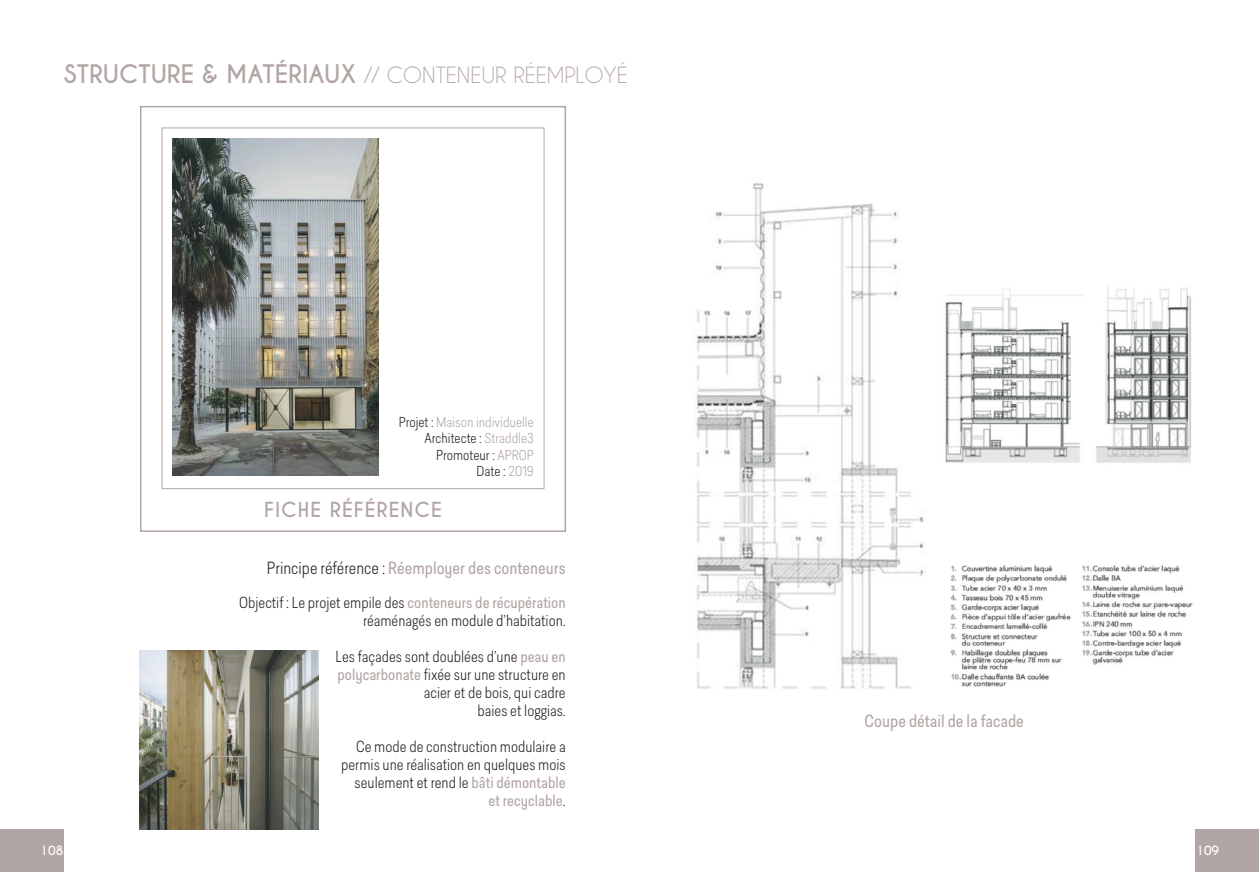
<style>
.page{position:relative;width:1259px;height:893px;background:#fff}
.page>*{position:absolute;margin:0;border:0;box-sizing:border-box;transform-origin:0 0}
.t1{font:21px "Caviar Dreams";color:#b2a6a4}
.t2{font:700 19.5px "Caviar Dreams";letter-spacing:.05em;color:#b2a6a4}
.t3{font:16.5px "Predige";color:#b2a6a4}
.t4{font:300 15px/18px "Predige";color:#231f20;text-align:right}
.t5{font:300 13.5px/16.2px "Predige";color:#b2a6a4;text-align:right}
.t6{font:700 12px "Caviar Dreams";color:#fff}
.s1{font-weight:700;font-size:24px}
.s2{color:#231f20}
.s3{font-weight:300;color:#231f20}
.s4{font-weight:400;color:#b2a6a4}
</style>
<div class="page">
<div style="left:1195px;top:829px;width:64px;height:43px;background:#b2a6a4"></div>
<div style="left:0;top:829px;width:64px;height:43px;background:#b2a6a4"></div>
<div style="left:162px;top:128px;width:382px;height:361px;border:1px solid #b2a6a4"></div>
<div style="left:140px;top:106px;width:426px;height:426px;border:2px solid #b2a6a4"></div>
<img style="left:172px;top:138px;width:207px;height:338px">
<img style="left:694px;top:182px;width:231px;height:507px">
<img style="left:945px;top:287px;width:247px;height:176px">
<img style="left:950px;top:565px;width:243px;height:122px">
<img style="left:140px;top:651px;width:179px;height:178px">
<h1 class="t1" style="left:64px;top:62px;width:565px"><span class="s1">STRUCTURE &amp; MATÉRIAUX</span> // CONTENEUR RÉEMPLOYÉ</h1>
<p class="t5" style="left:399px;top:414px;width:136px"><span class="s2">Projet :</span> Maison individuelle<br><span class="s2">Architecte :</span> Straddle3<br><span class="s2">Promoteur :</span> APROP<br><span class="s2">Date :</span> 2019</p>
<h2 class="t2" style="left:264px;top:498px;width:179px">FICHE RÉFÉRENCE</h2>
<p class="t3" style="left:267px;top:556px;width:300px"><span class="s3">Principe référence :</span> Réemployer des conteneurs</p>
<p class="t4" style="left:239px;top:593px;width:328px">Objectif : Le projet empile des <span class="s4">conteneurs de récupération </span>réaménagés en module d’habitation.</p>
<p class="t4" style="left:336px;top:647px;width:231px">Les façades sont doublées d’une <span class="s4">peau en polycarbonate</span> fixée sur une structure en acier et de bois, qui cadre<br>baies et loggias.</p>
<p class="t4" style="left:341px;top:737px;width:226px">Ce mode de construction modulaire a permis une réalisation en quelques mois seulement et rend le <span class="s4">bâti démontable et recyclable</span>.</p>
<p class="t3" style="left:864px;top:710px;width:161px">Coupe détail de la facade</p>
<p class="t6" style="left:40px;top:843px;width:25px">108</p>
<p class="t6" style="left:1195px;top:843px;width:25px">109</p>
</div>
